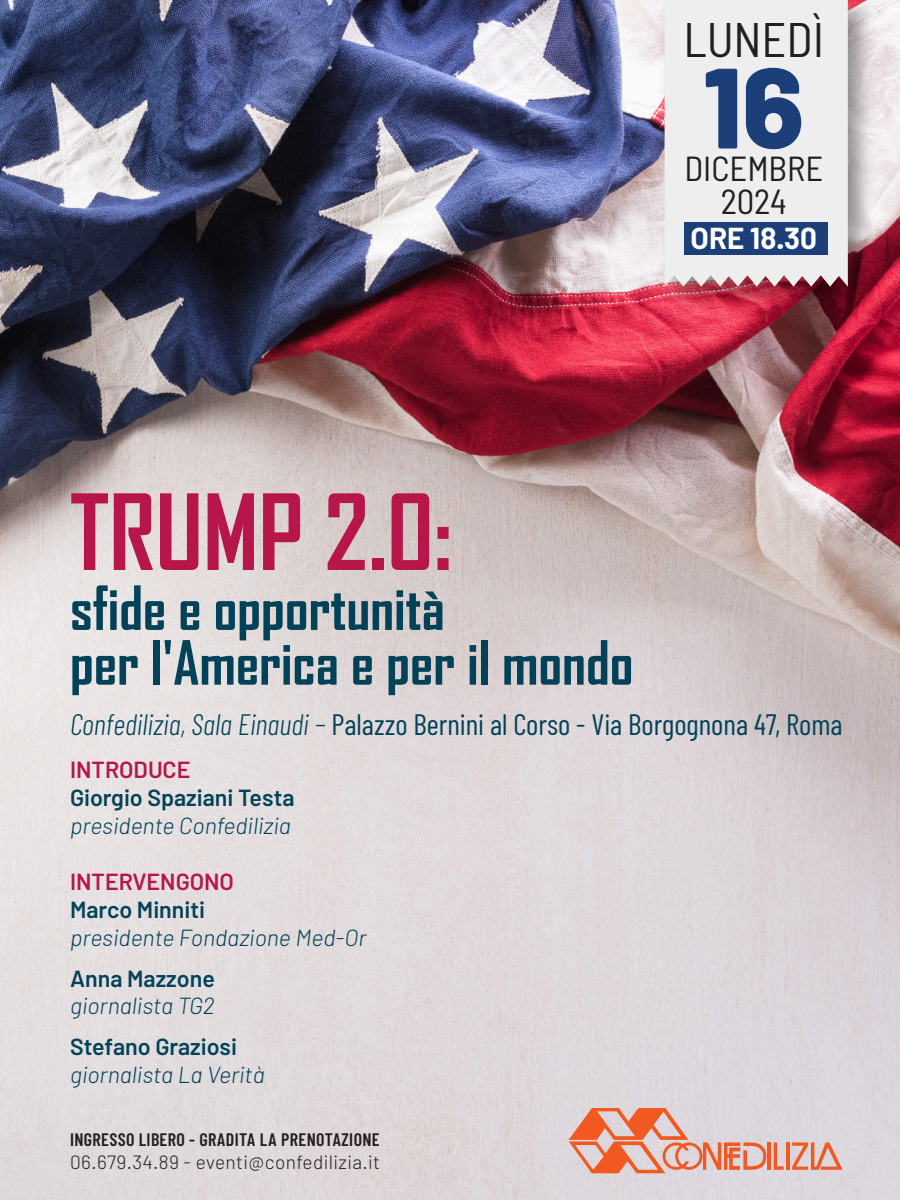
<style>
.page{position:relative;width:900px;height:1200px;background:#fff}
.page>*{position:absolute;margin:0;border:0;box-sizing:border-box;transform-origin:0 0}
.t1{font:800 114px "Barlow";color:#1c3f7a}
.t2{font:700 100.35px "Agency FB";color:#b6164a}
.t3{font:700 58.35px/54.8px "Agency FB";color:#014258}
.t4{font:semi-condensed 48.3px "Barlow";color:#231f20}
.t5{font:semi-condensed 34.65px/32.7px "Barlow";color:#231f20;text-align:center}
.t6{font:29.55px "Barlow Condensed";color:#014258}
.t7{font:700 29.55px "Barlow";color:#fff}
.t8{font:italic 300 23.25px "Barlow";color:#014258}
.t9{font:600 23.25px "Barlow";color:#014258}
.t10{font:600 23.25px "Barlow";color:#b6164a}
.t11{font:300 19.2px "Barlow";letter-spacing:.02em;color:#231f20}
.t12{font:600 18px "Barlow Condensed";letter-spacing:.02em;color:#231f20}
.s1{font-weight:300;font-style:italic}
.s2{font-family:"Barlow";font-weight:300;font-style:italic}
</style>
<div class="page">
<img style="left:0;top:0;width:900px;height:1200px">
<hr style="left:767px;top:1142px;width:3px;height:28px;background:#f15921">
<svg style="left:774px;top:1142px;width:10px;height:28px"></svg>
<hr style="left:786px;top:1142px;width:3px;height:28px;background:#f15921">
<svg style="left:792px;top:1142px;width:51px;height:28px"></svg>
<svg style="left:569px;top:1108px;width:198px;height:65px;background:#e3ac9c"></svg>
<img style="left:652px;top:0;width:231px;height:322px">
<div style="left:665px;top:0;width:183px;height:287px;background:#edeeed"></div>
<div style="left:684px;top:222px;width:144px;height:33px;background:#1c3f7a"></div>
<h3 class="t4" style="left:684px;top:9px;width:142px">LUNEDÌ</h3>
<h1 class="t1" style="left:704px;top:37px;width:102px">16</h1>
<h3 class="t5" style="left:684px;top:151px;width:140px">DICEMBRE<br>2024</h3>
<p class="t7" style="left:691px;top:220px;width:128px">ORE 18.30</p>
<h2 class="t2" style="left:70px;top:470px;width:384px">TRUMP 2.0:</h2>
<h3 class="t3" style="left:70px;top:579px;width:565px">sfide e opportunità<br>per l'America e per il mondo</h3>
<p class="t6" style="left:70px;top:706px;width:774px"><span class="s1">Confedilizia, Sala Einaudi</span> <span class="s2">-</span> Palazzo Bernini al Corso - Via Borgognona 47, Roma</p>
<p class="t10" style="left:70px;top:756px;width:122px">INTRODUCE</p>
<p class="t9" style="left:70px;top:784px;width:226px">Giorgio Spaziani Testa</p>
<p class="t8" style="left:70px;top:811px;width:223px">presidente Confedilizia</p>
<p class="t10" style="left:70px;top:867px;width:165px">INTERVENGONO</p>
<p class="t9" style="left:70px;top:895px;width:137px">Marco Minniti</p>
<p class="t8" style="left:70px;top:923px;width:298px">presidente Fondazione Med-Or</p>
<p class="t9" style="left:70px;top:964px;width:146px">Anna Mazzone</p>
<p class="t8" style="left:70px;top:992px;width:146px">giornalista TG2</p>
<p class="t9" style="left:70px;top:1032px;width:168px">Stefano Graziosi</p>
<p class="t8" style="left:70px;top:1060px;width:196px">giornalista La Verità</p>
<p class="t12" style="left:70px;top:1128px;width:311px">INGRESSO LIBERO - GRADITA LA PRENOTAZIONE</p>
<p class="t11" style="left:70px;top:1151px;width:311px">06.679.34.89 - eventi@confedilizia.it</p>
</div>
